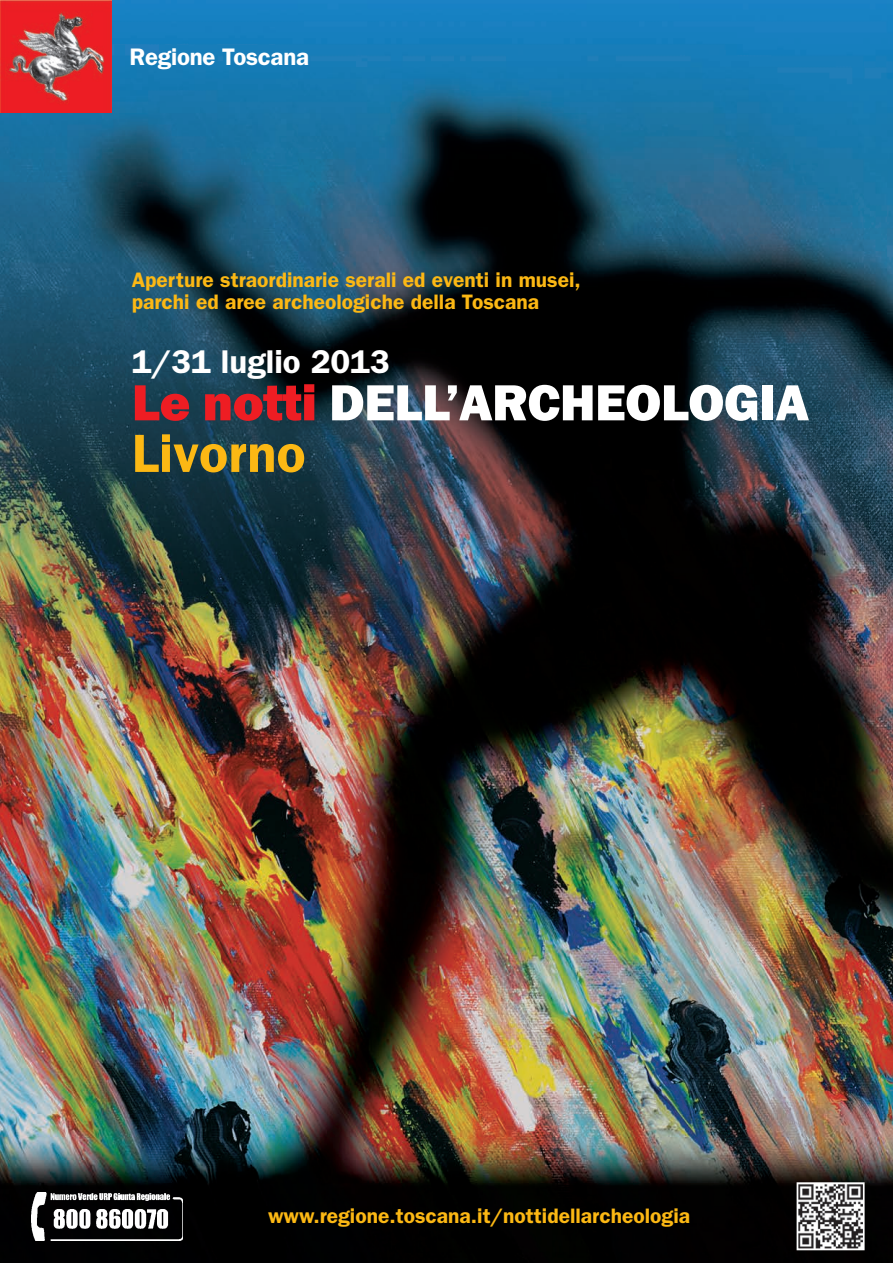
<style>
.page{position:relative;width:893px;height:1263px;background:#fff}
.page>*{position:absolute;margin:0;border:0;box-sizing:border-box;transform-origin:0 0}
.t1{font:600 54px "ITC Franklin Gothic Std";color:#fcb814}
.t2{font:800 52.5px "Franklin Gothic";letter-spacing:-.01em;color:#fff}
.t3{font:600 33px "ITC Franklin Gothic Std";color:#fff}
.t4{font:600 24px "ITC Franklin Gothic Std";letter-spacing:-.01em;color:#fff}
.t5{font:600 21px/22.5px "ITC Franklin Gothic Std";color:#fcb814}
.s1{color:#ee1d23}
</style>
<div class="page">
<img style="left:0;top:0;width:893px;height:1263px">
<img style="left:31px;top:1192px;width:152px;height:48px">
<img style="left:0;top:0;width:112px;height:112px">
<img style="left:800px;top:1185px;width:62px;height:62px">
<div style="left:797px;top:1182px;width:68px;height:68px;border:2px solid #fff"></div>
<p class="t4" style="left:130px;top:43px;width:181px">Regione Toscana</p>
<p class="t5" style="left:132px;top:268px;width:450px">Aperture straordinarie serali ed eventi in musei, parchi ed aree archeologiche della Toscana</p>
<h3 class="t3" style="left:132px;top:342px;width:260px">1/31 luglio 2013</h3>
<h2 class="t2" style="left:132px;top:369px;width:679px"><span class="s1">LE NOTTI</span> DELL’ARCHEOLOGIA</h2>
<h1 class="t1" style="left:132px;top:421px;width:175px">Livorno</h1>
<p class="t5" style="left:268px;top:1204px;width:424px">www.regione.toscana.it/nottidellarcheologia</p>
</div>
